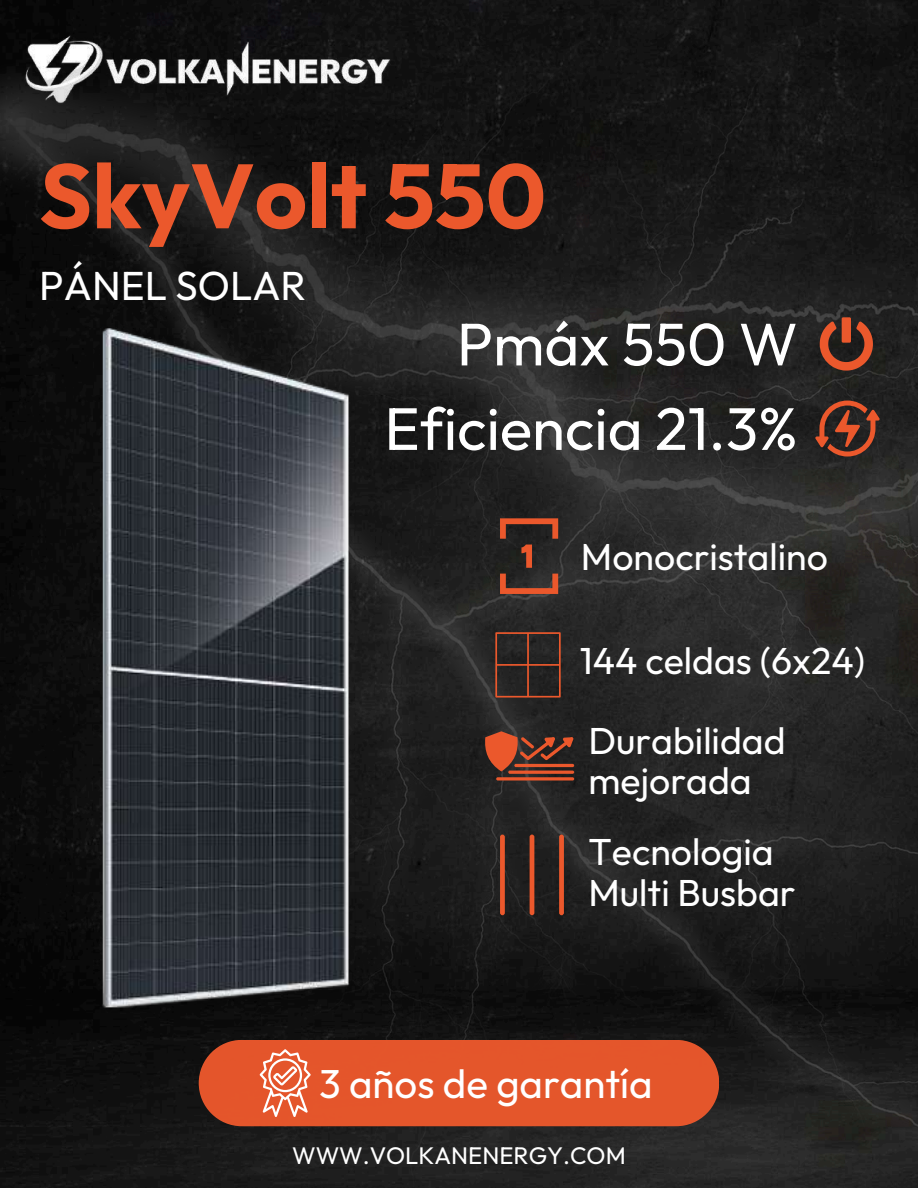
<style>
.page{position:relative;width:918px;height:1188px;background:#fff}
.page>*{position:absolute;margin:0;border:0;box-sizing:border-box;transform-origin:0 0}
.t1{font:700 90.75px "Outfit";color:#eb582c}
.t2{font:60px "Outfit";color:#fff}
.t3{font:40.5px "Outfit";color:#fff}
.t4{font:40.2px "Outfit";color:#fff}
.t5{font:37.5px/79.5px "Outfit";color:#fff}
.t6{font:24px "Outfit";color:#fff}
</style>
<div class="page">
<img style="left:0;top:0;width:918px;height:29px">
<img style="left:0;top:29px;width:918px;height:1159px">
<img style="left:105px;top:15px;width:309px;height:112px">
<img style="left:14px;top:32px;width:93px;height:74px">
<div style="left:199px;top:1040px;width:520px;height:86px;background:#e4562b;border-radius:43px"></div>
<svg style="left:260px;top:1049px;width:50px;height:68px"></svg>
<img style="left:40px;top:324px;width:360px;height:689px">
<svg style="left:820px;top:317px;width:53px;height:53px;background:#783825"></svg>
<svg style="left:815px;top:401px;width:65px;height:56px;background:#633325"></svg>
<svg style="left:500px;top:518px;width:58px;height:76px;background:#593226"></svg>
<svg style="left:495px;top:632px;width:66px;height:65px;background:#402b25"></svg>
<hr style="left:514px;top:764px;width:60px;height:3px;background:#eb582c;border-radius:2px">
<hr style="left:508px;top:771px;width:66px;height:3px;background:#eb582c;border-radius:2px">
<svg style="left:496px;top:777px;width:78px;height:4px"></svg>
<svg style="left:484px;top:731px;width:89px;height:40px;background:#7b3b28"></svg>
<div style="left:500px;top:835px;width:5px;height:80px;background:#eb582c;border-radius:2px"></div>
<hr style="left:530px;top:835px;width:4px;height:80px;background:#eb582c;border-radius:2px">
<div style="left:559px;top:835px;width:5px;height:80px;background:#eb582c;border-radius:2px"></div>
<h1 class="t1" style="left:39px;top:138px;width:508px">SkyVolt 550</h1>
<p class="t3" style="left:39px;top:259px;width:268px">PÁNEL SOLAR</p>
<h2 class="t2" style="left:457px;top:305px;width:342px">Pmáx 550 W</h2>
<h2 class="t2" style="left:384px;top:390px;width:415px">Eficiencia 21.3%</h2>
<p class="t5" style="left:581px;top:516px;width:249px">Monocristalino</p>
<p class="t5" style="left:580px;top:620px;width:287px">144 celdas (6x24)<br>Durabilidad</p>
<p class="t5" style="left:588px;top:740px;width:165px">mejorada</p>
<p class="t5" style="left:588px;top:831px;width:209px;line-height:40.5px">Tecnologia<br>Multi Busbar</p>
<p class="t4" style="left:319px;top:1057px;width:335px">3 años de garantía</p>
<p class="t6" style="left:292px;top:1140px;width:335px">WWW.VOLKANENERGY.COM</p>
</div>
